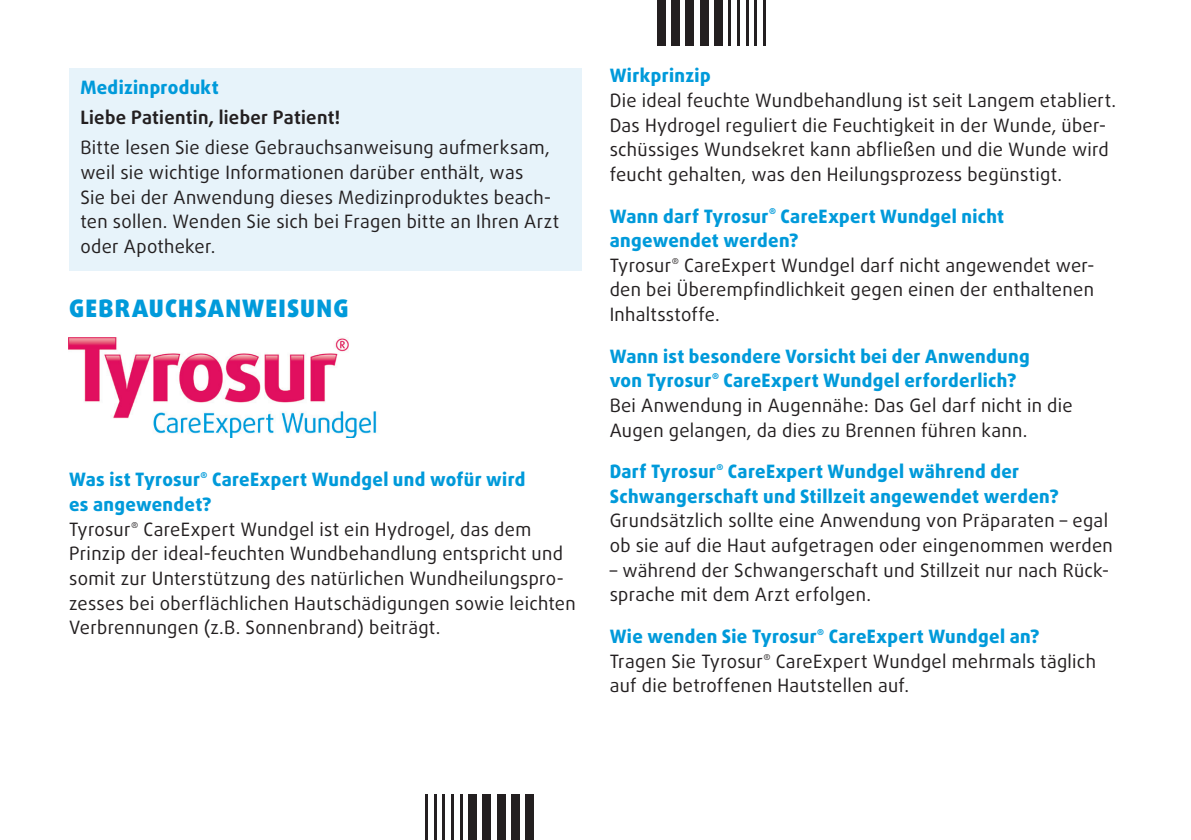
<style>
.page{position:relative;width:1191px;height:840px;background:#fff}
.page>*{position:absolute;margin:0;border:0;box-sizing:border-box;transform-origin:0 0}
.t1{font:900 24px "Daxline Pro";letter-spacing:.05em;color:#009ada}
.t2{font:18.4px/24.6px "Daxline Pro";letter-spacing:.015em;color:#231f20}
.t3{font:800 18.4px/24.6px "Daxline Pro";letter-spacing:.02em;color:#009ada}
.t4{font:700 18.4px "Daxline Pro";letter-spacing:.015em;color:#231f20}
.s1{font-weight:800;color:#009ada}
</style>
<div class="page">
<div style="left:69px;top:68px;width:512px;height:203px;background:#e7f3fa"></div>
<img style="left:68px;top:337px;width:309px;height:101px">
<hr style="left:763px;top:0;width:2px;height:45px;background:#231f20">
<hr style="left:754px;top:0;width:3px;height:45px;background:#231f20">
<hr style="left:745px;top:0;width:3px;height:45px;background:#231f20">
<hr style="left:737px;top:0;width:3px;height:45px;background:#231f20">
<hr style="left:728px;top:0;width:3px;height:45px;background:#231f20">
<div style="left:714px;top:0;width:8px;height:45px;background:#231f20"></div>
<div style="left:700px;top:0;width:8px;height:45px;background:#231f20"></div>
<div style="left:685px;top:0;width:9px;height:45px;background:#231f20"></div>
<div style="left:671px;top:0;width:9px;height:45px;background:#231f20"></div>
<div style="left:657px;top:0;width:8px;height:45px;background:#231f20"></div>
<hr style="left:425px;top:794px;width:3px;height:45px;background:#231f20">
<hr style="left:434px;top:794px;width:3px;height:45px;background:#231f20">
<hr style="left:442px;top:794px;width:3px;height:45px;background:#231f20">
<hr style="left:451px;top:794px;width:3px;height:45px;background:#231f20">
<hr style="left:460px;top:794px;width:2px;height:45px;background:#231f20">
<div style="left:468px;top:794px;width:9px;height:45px;background:#231f20"></div>
<div style="left:483px;top:794px;width:8px;height:45px;background:#231f20"></div>
<div style="left:497px;top:794px;width:8px;height:45px;background:#231f20"></div>
<div style="left:511px;top:794px;width:9px;height:45px;background:#231f20"></div>
<div style="left:525px;top:794px;width:9px;height:45px;background:#231f20"></div>
<p class="t3" style="left:80px;top:75px;width:140px">Medizinprodukt</p>
<p class="t4" style="left:80px;top:105px;width:261px">Liebe Patientin, lieber Patient!</p>
<p class="t2" style="left:80px;top:136px;width:480px">Bitte lesen Sie diese Gebrauchsanweisung aufmerksam, weil sie wichtige Informationen darüber enthält, was<br>Sie bei der Anwendung dieses Medizinproduktes beach&shy;ten sollen. Wenden Sie sich bei Fragen bitte an Ihren Arzt oder Apotheker.</p>
<h1 class="t1" style="left:69px;top:292px;width:281px">GEBRAUCHSANWEISUNG</h1>
<p class="t2" style="left:69px;top:467px;width:508px"><span class="s1">Was ist Tyrosur</span><sup>®</sup> <span class="s1">CareExpert Wundgel und wofür wird<br>es angewendet?<br></span>Tyrosur<sup>®</sup> CareExpert Wundgel ist ein Hydrogel, das dem Prinzip der ideal-feuchten Wundbehandlung entspricht und somit zur Unterstützung des natürlichen Wundheilungspro&shy;zesses bei oberflächlichen Hautschädigungen sowie leichten Verbrennungen (z.B. Sonnenbrand) beiträgt.</p>
<p class="t3" style="left:609px;top:64px;width:103px">Wirkprinzip</p>
<p class="t2" style="left:609px;top:88px;width:508px">Die ideal feuchte Wundbehandlung ist seit Langem etabliert.<br>Das Hydrogel reguliert die Feuchtigkeit in der Wunde, über&shy;schüssiges Wundsekret kann abfließen und die Wunde wird feucht gehalten, was den Heilungsprozess begünstigt.</p>
<p class="t2" style="left:609px;top:204px;width:486px"><span class="s1">Wann darf Tyrosur</span><sup>®</sup> <span class="s1">CareExpert Wundgel nicht angewendet werden?<br></span>Tyrosur<sup>®</sup> CareExpert Wundgel darf nicht angewendet wer&shy;den bei Überempfindlichkeit gegen einen der enthaltenen Inhaltsstoffe.</p>
<p class="t2" style="left:609px;top:344px;width:464px"><span class="s1">Wann ist besondere Vorsicht bei der Anwendung<br>von Tyrosur</span><sup>®</sup> <span class="s1">CareExpert Wundgel erforderlich?<br></span>Bei Anwendung in Augennähe: Das Gel darf nicht in die Augen gelangen, da dies zu Brennen führen kann.</p>
<p class="t3" style="left:609px;top:459px;width:450px">Darf Tyrosur<sup>®</sup> CareExpert Wundgel während der<br>Schwangerschaft und Stillzeit angewendet werden?</p>
<p class="t2" style="left:610px;top:508px;width:505px">Grundsätzlich sollte eine Anwendung von Präparaten – egal ob sie auf die Haut aufgetragen oder eingenommen werden</p>
<p class="t2" style="left:609px;top:557px;width:501px">– während der Schwangerschaft und Stillzeit nur nach Rück&shy;sprache mit dem Arzt erfolgen.</p>
<p class="t2" style="left:609px;top:624px;width:488px"><span class="s1">Wie wenden Sie Tyrosur</span><sup>®</sup> <span class="s1">CareExpert Wundgel an?<br></span>Tragen Sie Tyrosur<sup>®</sup> CareExpert Wundgel mehrmals täglich auf die betroffenen Hautstellen auf.</p>
</div>
